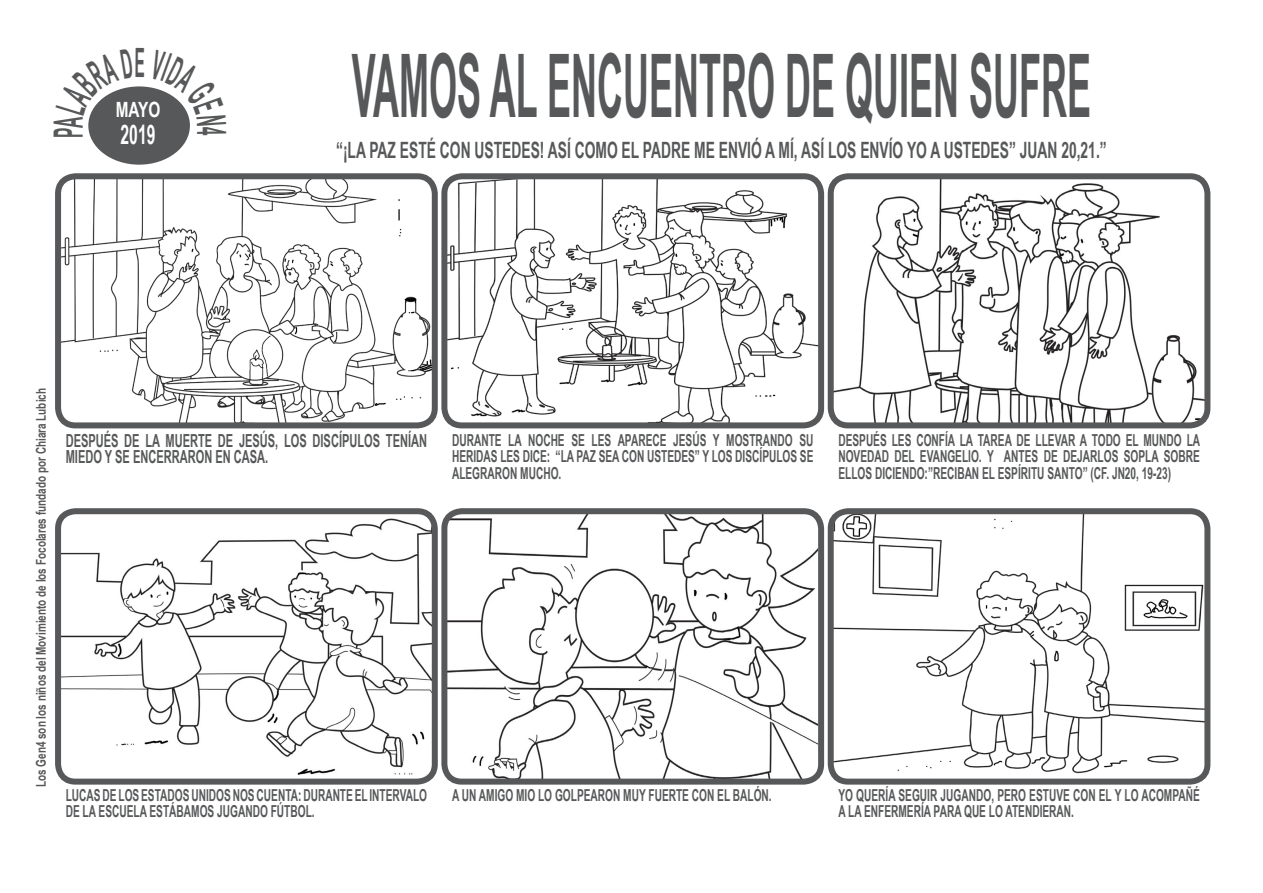
<style>
.page{position:relative;width:1263px;height:893px;background:#fff}
.page>*{position:absolute;margin:0;border:0;box-sizing:border-box;transform-origin:0 0}
.t1{font:700 87.75px "Arial Narrow";color:#575859;scale:.5 1}
.t2{font:700 40.5px "Arial Narrow";color:#575859;scale:.47 1}
.t3{font:700 27px "Arial Narrow";color:#fff;scale:.71 1}
.t4{font:700 22.5px "Arial Narrow";color:#575859;scale:.75 1}
.t5{font:700 21px "Arial Narrow";color:#fff;scale:.89 1}
.t6{font:700 18px/16.5px "Arial Narrow";color:#575859;scale:.75 1}
.t7{font:700 16.5px/16.5px "Arial Narrow";color:#575859;text-align:justify;scale:.75 1}
.t8{font:700 13.5px "Arial Narrow";color:#575859;scale:.9 1}
</style>
<div class="page">
<img style="left:62px;top:515px;width:369px;height:263px">
<div style="left:55px;top:508px;width:383px;height:277px;border:6px solid #57585a;border-radius:17px"></div>
<img style="left:448px;top:515px;width:369px;height:263px">
<div style="left:441px;top:508px;width:383px;height:277px;border:6px solid #57585a;border-radius:17px"></div>
<img style="left:835px;top:515px;width:368px;height:263px">
<div style="left:828px;top:508px;width:382px;height:277px;border:6px solid #57585a;border-radius:17px"></div>
<img style="left:62px;top:180px;width:369px;height:241px">
<div style="left:55px;top:173px;width:383px;height:255px;border:6px solid #57585a;border-radius:17px"></div>
<img style="left:448px;top:180px;width:369px;height:241px">
<div style="left:441px;top:173px;width:383px;height:255px;border:6px solid #57585a;border-radius:17px"></div>
<img style="left:835px;top:180px;width:371px;height:243px">
<div style="left:828px;top:173px;width:382px;height:255px;border:6px solid #57585a;border-radius:17px"></div>
<div style="left:88px;top:86px;width:102px;height:79px;background:#575859;border-radius:50%"></div>
<svg style="left:90px;top:86px;width:44px;height:29px"></svg>
<svg style="left:149px;top:87px;width:41px;height:48px"></svg>
<p class="t2" style="left:38px;top:138px;width:45px;rotate:-90deg">PA</p>
<p class="t2" style="left:135px;top:33px;width:24px">E</p>
<p class="t5" style="left:116px;top:94px;width:52px">MAYO</p>
<p class="t3" style="left:121px;top:114px;width:51px">2019</p>
<p class="t1" style="left:352px;top:19px;width:1480px">VAMOS AL ENCUENTRO DE QUIEN SUFRE</p>
<p class="t4" style="left:336px;top:133px;width:1029px">“¡LA PAZ ESTÉ CON USTEDES! ASÍ COMO EL PADRE ME ENVIÓ A MÍ, ASÍ LOS ENVÍO YO A USTEDES” JUAN 20,21.”</p>
<p class="t8" style="left:31px;top:787px;width:445px;rotate:-90deg">Los Gen4 son los niños del Movimiento de los Focolares fundado por Chiara Lubich</p>
<p class="t6" style="left:66px;top:431px;width:483px">DESPUÉS DE LA MUERTE DE JESÚS, LOS DISCÍPULOS TENÍAN<br>MIEDO Y SE ENCERRARON EN CASA.</p>
<p class="t7" style="left:66px;top:786px;width:483px">LUCAS DE LOS ESTADOS UNIDOS NOS CUENTA: DURANTE EL INTERVALO<br>DE LA ESCUELA ESTÁBAMOS JUGANDO FÚTBOL.</p>
<p class="t7" style="left:452px;top:431px;width:483px">DURANTE LA NOCHE SE LES APARECE JESÚS Y MOSTRANDO SU HERIDAS LES DICE: “LA PAZ SEA CON USTEDES” Y LOS DISCÍPULOS SE ALEGRARON MUCHO.</p>
<p class="t7" style="left:452px;top:786px;width:428px">A UN AMIGO MIO LO GOLPEARON MUY FUERTE CON EL BALÓN.</p>
<p class="t7" style="left:838px;top:431px;width:484px">DESPUÉS LES CONFÍA LA TAREA DE LLEVAR A TODO EL MUNDO LA NOVEDAD DEL EVANGELIO. Y ANTES DE DEJARLOS SOPLA SOBRE ELLOS DICIENDO:”RECIBAN EL ESPÍRITU SANTO” (CF. JN20, 19-23)</p>
<p class="t7" style="left:838px;top:786px;width:483px">YO QUERÍA SEGUIR JUGANDO, PERO ESTUVE CON EL Y LO ACOMPAÑÉ<br>A LA ENFERMERÍA PARA QUE LO ATENDIERAN.</p>
</div>
